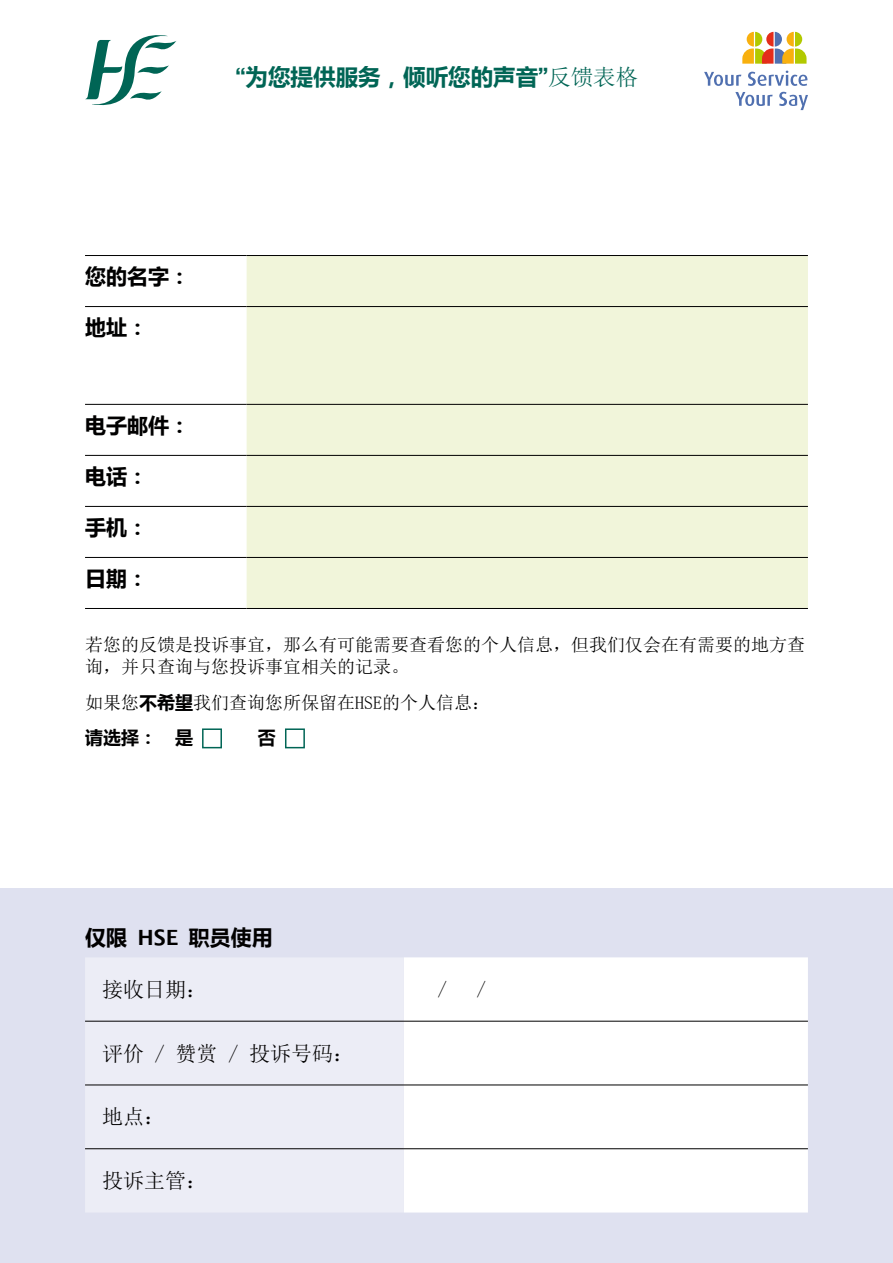
<style>
.page{position:relative;width:893px;height:1263px;background:#fff}
.page>*{position:absolute;margin:0;border:0;box-sizing:border-box;transform-origin:0 0}
.t1{font:700 22.5px "Sim Sun";color:#006555}
.Head_4_-_web{font:700 21px "Sim Sun";color:#010000}
.t2{font:21px "Sim Sun";color:#010000}
.t3{font:19.5px "Sim Sun";color:#010000}
.Body_-_web{font:18px/22.5px "Sim Sun";color:#010000}
.Body_-_web-2{font:700 18px "Sim Sun";color:#010000}
.s1{font-weight:400}
.s2{font-weight:700}
</style>
<div class="page">
<div style="left:0;top:889px;width:893px;height:374px;background:#dfe1f0"></div>
<svg style="left:85px;top:35px;width:91px;height:71px"></svg>
<svg style="left:704px;top:72px;width:37px;height:14px"></svg>
<svg style="left:748px;top:71px;width:60px;height:15px"></svg>
<svg style="left:735px;top:92px;width:38px;height:14px"></svg>
<svg style="left:779px;top:92px;width:29px;height:18px"></svg>
<svg style="left:742px;top:32px;width:64px;height:32px"></svg>
<div style="left:85px;top:958px;width:319px;height:254px;background:#ecedf6"></div>
<div style="left:404px;top:957px;width:404px;height:255px;background:#fff"></div>
<hr style="left:85px;top:1021px;width:319px;height:1px;background:#010000">
<hr style="left:404px;top:1021px;width:404px;height:1px;background:#010000">
<hr style="left:85px;top:1084px;width:319px;height:1px;background:#010000">
<hr style="left:404px;top:1084px;width:404px;height:1px;background:#010000">
<hr style="left:85px;top:1148px;width:319px;height:1px;background:#010000">
<hr style="left:404px;top:1148px;width:404px;height:1px;background:#010000">
<div style="left:247px;top:256px;width:561px;height:352px;background:#f1f5da"></div>
<hr style="left:85px;top:255px;width:162px;height:1px;background:#010000">
<hr style="left:247px;top:255px;width:561px;height:1px;background:#010000">
<hr style="left:85px;top:306px;width:162px;height:1px;background:#010000">
<hr style="left:247px;top:306px;width:561px;height:1px;background:#010000">
<hr style="left:85px;top:404px;width:162px;height:1px;background:#010000">
<hr style="left:247px;top:404px;width:561px;height:1px;background:#010000">
<hr style="left:85px;top:455px;width:162px;height:1px;background:#010000">
<hr style="left:247px;top:455px;width:561px;height:1px;background:#010000">
<hr style="left:85px;top:506px;width:162px;height:1px;background:#010000">
<hr style="left:247px;top:506px;width:561px;height:1px;background:#010000">
<hr style="left:85px;top:557px;width:162px;height:1px;background:#010000">
<hr style="left:247px;top:557px;width:561px;height:1px;background:#010000">
<hr style="left:85px;top:608px;width:162px;height:1px;background:#010000">
<hr style="left:247px;top:608px;width:561px;height:1px;background:#010000">
<div style="left:202px;top:728px;width:20px;height:20px;border:2px solid #006555"></div>
<div style="left:285px;top:728px;width:20px;height:20px;border:2px solid #006555"></div>
<p class="t1" style="left:236px;top:64px;width:404px">“为您提供服务，倾听您的声音”<span class="s1">反馈表格</span></p>
<p class="Head_4_-_web" style="left:85px;top:265px;width:106px">您的名字：</p>
<p class="Head_4_-_web" style="left:85px;top:316px;width:64px">地址：</p>
<p class="Head_4_-_web" style="left:85px;top:413px;width:106px">电子邮件：</p>
<p class="Head_4_-_web" style="left:85px;top:464px;width:64px">电话：</p>
<p class="Head_4_-_web" style="left:85px;top:515px;width:64px">手机：</p>
<p class="Head_4_-_web" style="left:85px;top:566px;width:64px">日期：</p>
<p class="Body_-_web" style="left:85px;top:633px;width:721px">若您的反馈是投诉事宜，那么有可能需要查看您的个人信息，但我们仅会在有需要的地方查询，并只查询与您投诉事宜相关的记录。</p>
<p class="Body_-_web" style="left:85px;top:691px;width:406px">如果您<span class="s2">不希望</span>我们查询您所保留在HSE的个人信息：</p>
<p class="Body_-_web-2" style="left:85px;top:727px;width:109px">请选择： 是</p>
<p class="Body_-_web-2" style="left:258px;top:727px;width:19px">否</p>
<p class="Head_4_-_web" style="left:85px;top:925px;width:189px">仅限 HSE 职员使用</p>
<p class="t2" style="left:102px;top:979px;width:106px">接收日期：</p>
<p class="t3" style="left:437px;top:979px;width:11px">/</p>
<p class="t3" style="left:476px;top:979px;width:11px">/</p>
<p class="t2" style="left:102px;top:1042px;width:253px">评价 / 赞赏 / 投诉号码：</p>
<p class="t2" style="left:102px;top:1106px;width:64px">地点：</p>
<p class="t2" style="left:102px;top:1170px;width:106px">投诉主管：</p>
</div>
